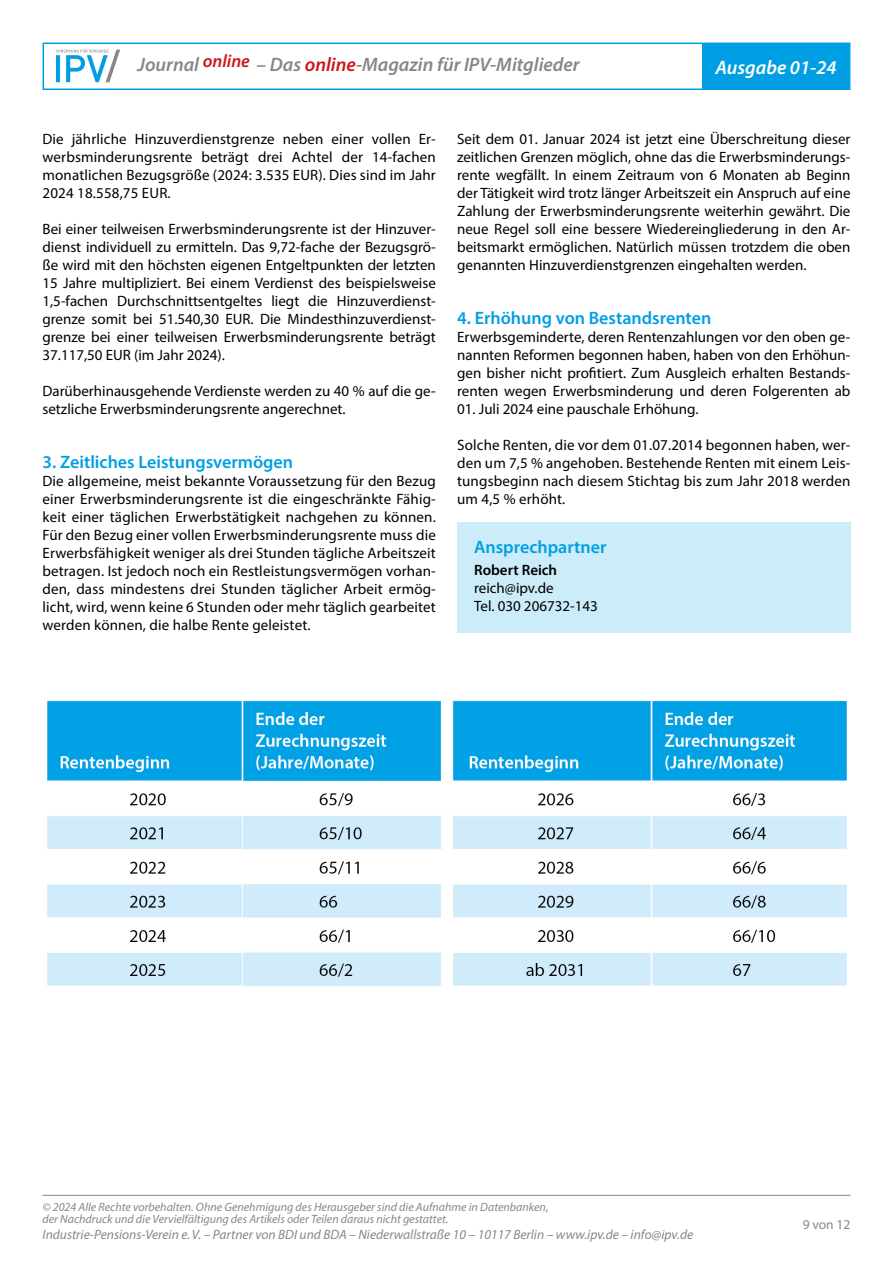
<style>
.page{position:relative;width:893px;height:1263px;background:#fff}
.page>*{position:absolute;margin:0;border:0;box-sizing:border-box;transform-origin:0 0}
.t1{font:italic 600 19.5px "Myriad Pro";color:#878787}
.t2{font:italic 600 19.5px "Myriad Pro";color:#fff}
.t3{font:600 18px "Myriad Pro";color:#009fe3}
.t4{font:15px/18px "Myriad Pro";color:#000;text-align:justify}
.t5{font:600 15px "Myriad Pro";color:#000}
.t6{font:italic 13.5px "Myriad Pro";color:#878787}
.t7{font:13.5px "Myriad Pro";color:#878787}
.t8{font:italic 12px/12px "Myriad Pro";color:#878787}
.s1{color:#cd1719}
</style>
<div class="page">
<div style="left:43px;top:43px;width:807px;height:47px;border:2px solid #009fe3"></div>
<div style="left:702px;top:44px;width:148px;height:45px;background:#009fe3"></div>
<hr style="left:43px;top:1195px;width:807px;height:1px;background:#878787">
<svg style="left:56px;top:49px;width:64px;height:33px"></svg>
<img style="left:47px;top:700px;width:800px;height:286px">
<div style="left:457px;top:522px;width:393px;height:110px;background:#ccecf9"></div>
<h1 class="t1" style="left:138px;top:52px;width:444px">Journal <sup>online</sup> – Das <span class="s1">online</span>-Magazin für IPV-Mitglieder</h1>
<h1 class="t2" style="left:715px;top:55px;width:123px">Ausgabe 01-24</h1>
<p class="t4" style="left:43px;top:130px;width:395px">Die jährliche Hinzuverdienstgrenze neben einer vollen Er&shy;werbsminderungsrente beträgt drei Achtel der 14-fachen monatlichen Bezugsgröße (2024: 3.535 EUR). Dies sind im Jahr 2024 18.558,75 EUR.</p>
<p class="t4" style="left:43px;top:220px;width:395px">Bei einer teilweisen Erwerbsminderungsrente ist der Hinzuver&shy;dienst individuell zu ermitteln. Das 9,72-fache der Bezugsgrö&shy;ße wird mit den höchsten eigenen Entgeltpunkten der letzten 15 Jahre multipliziert. Bei einem Verdienst des beispielsweise 1,5-fachen Durchschnittsentgeltes liegt die Hinzuverdienst&shy;grenze somit bei 51.540,30 EUR. Die Mindesthinzuverdienst&shy;grenze bei einer teilweisen Erwerbsminderungsrente beträgt 37.117,50 EUR (im Jahr 2024).</p>
<p class="t4" style="left:43px;top:382px;width:395px">Darüberhinausgehende Verdienste werden zu 40 % auf die ge&shy;setzliche Erwerbsminderungsrente angerechnet.</p>
<p class="t3" style="left:43px;top:451px;width:252px">3. Zeitliches Leistungsvermögen</p>
<p class="t4" style="left:43px;top:472px;width:395px">Die allgemeine, meist bekannte Voraussetzung für den Bezug einer Erwerbsminderungsrente ist die eingeschränkte Fähig&shy;keit einer täglichen Erwerbstätigkeit nachgehen zu können.<br>Für den Bezug einer vollen Erwerbsminderungsrente muss die Erwerbsfähigkeit weniger als drei Stunden tägliche Arbeitszeit betragen. Ist jedoch noch ein Restleistungsvermögen vorhan&shy;den, dass mindestens drei Stunden täglicher Arbeit ermög&shy;licht, wird, wenn keine 6 Stunden oder mehr täglich gearbeitet werden können, die halbe Rente geleistet.</p>
<p class="t4" style="left:457px;top:130px;width:395px">Seit dem 01. Januar 2024 ist jetzt eine Überschreitung dieser zeitlichen Grenzen möglich, ohne das die Erwerbsminderungs&shy;rente wegfällt. In einem Zeitraum von 6 Monaten ab Beginn der Tätigkeit wird trotz länger Arbeitszeit ein Anspruch auf eine Zahlung der Erwerbsminderungsrente weiterhin gewährt. Die neue Regel soll eine bessere Wiedereingliederung in den Ar&shy;beitsmarkt ermöglichen. Natürlich müssen trotzdem die oben genannten Hinzuverdienstgrenzen eingehalten werden.</p>
<p class="t3" style="left:457px;top:307px;width:256px">4. Erhöhung von Bestandsrenten</p>
<p class="t4" style="left:457px;top:328px;width:395px">Erwerbsgeminderte, deren Rentenzahlungen vor den oben ge&shy;nannten Reformen begonnen haben, haben von den Erhöhun&shy;gen bisher nicht profitiert. Zum Ausgleich erhalten Bestands&shy;renten wegen Erwerbsminderung und deren Folgerenten ab</p>
<p class="t4" style="left:457px;top:400px;width:243px">01. Juli 2024 eine pauschale Erhöhung.</p>
<p class="t4" style="left:457px;top:436px;width:395px">Solche Renten, die vor dem 01.07.2014 begonnen haben, wer&shy;den um 7,5 % angehoben. Bestehende Renten mit einem Leis&shy;tungsbeginn nach diesem Stichtag bis zum Jahr 2018 werden um 4,5 % erhöht.</p>
<p class="t3" style="left:474px;top:535px;width:134px">Ansprechpartner</p>
<p class="t5" style="left:474px;top:560px;width:85px">Robert Reich</p>
<p class="t4" style="left:474px;top:578px;width:125px">reich@ipv.de<br>Tel. 030 206732-143</p>
<p class="t8" style="left:43px;top:1200px;width:507px">© 2024 Alle Rechte vorbehalten. Ohne Genehmigung des Herausgeber sind die Aufnahme in Datenbanken, der Nachdruck und die Vervielfältigung des Artikels oder Teilen daraus nicht gestattet.</p>
<p class="t6" style="left:43px;top:1226px;width:652px">Industrie-Pensions-Verein e.V. – Partner von BDI und BDA – Niederwallstraße 10 – 10117 Berlin – www.ipv.de – info@ipv.de</p>
<p class="t7" style="left:803px;top:1216px;width:49px">9 von 12</p>
</div>
